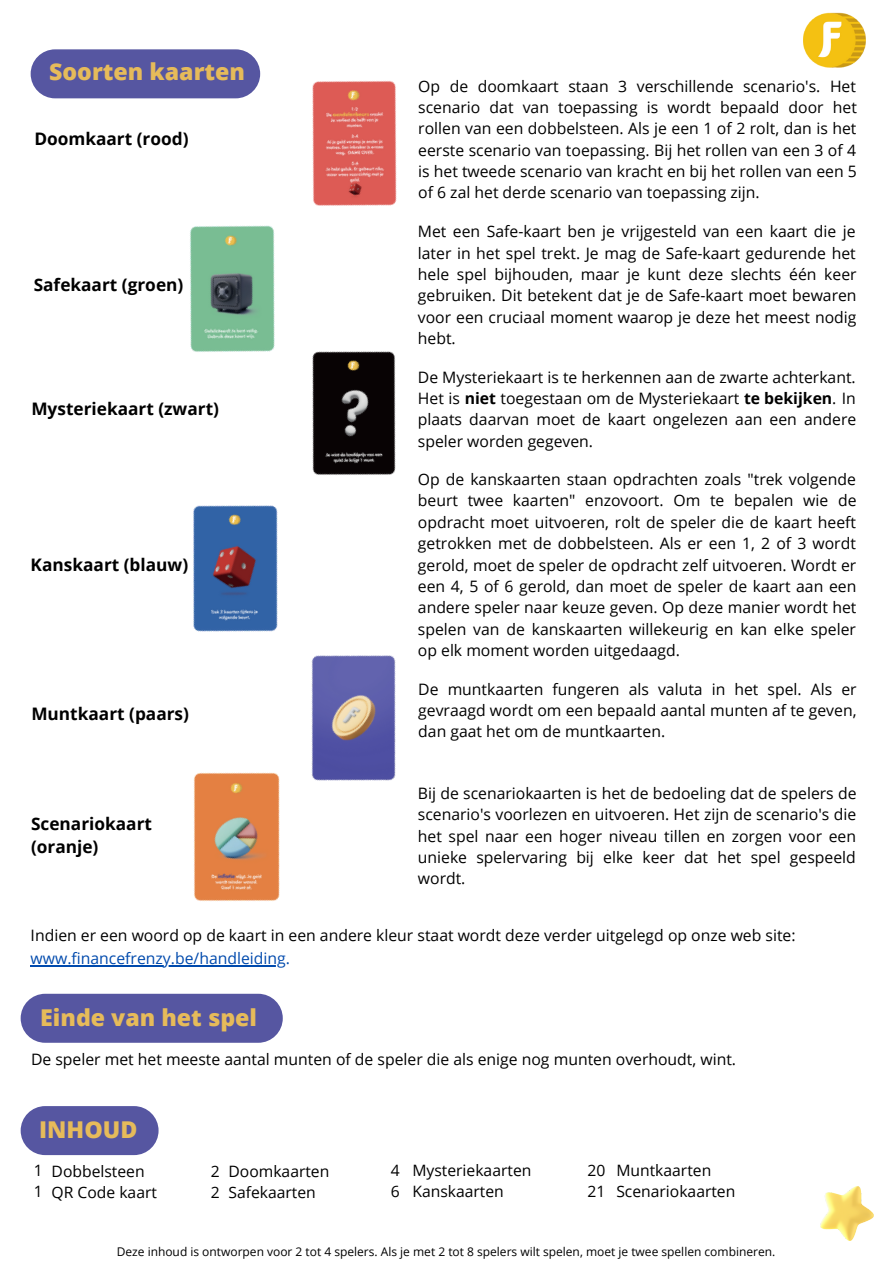
<style>
.page{position:relative;width:893px;height:1264px;background:#fff}
.page>*{position:absolute;margin:0;border:0;box-sizing:border-box;transform-origin:0 0}
.t1{font:800 23.1px "Open Sans";color:#e6bb5a}
.t2{font:700 17.25px "Open Sans";color:#000}
.t3{font:15.75px/21.3px "Open Sans";color:#000;text-align:justify}
.t4{font:15.75px "Open Sans";color:#004aad}
.t5{font:15.6px "Open Sans";color:#000}
.t6{font:12px "Open Sans";color:#000}
.s1{font-weight:700}
</style>
<div class="page">
<div style="left:31px;top:49px;width:229px;height:49px;background:#5656a1;border-radius:24px"></div>
<img style="left:820px;top:1186px;width:53px;height:54px">
<img style="left:30px;top:54px;width:367px;height:128px">
<img style="left:190px;top:182px;width:207px;height:151px">
<img style="left:190px;top:333px;width:206px;height:142px">
<img style="left:193px;top:505px;width:85px;height:92px">
<img style="left:20px;top:597px;width:376px;height:446px">
<div style="left:21px;top:1106px;width:137px;height:49px;background:#5656a1;border-radius:24px"></div>
<div style="left:21px;top:993px;width:262px;height:49px;background:#5656a1;border-radius:24px"></div>
<hr style="left:31px;top:965px;width:255px;height:1px;background:#004aad">
<img style="left:803px;top:13px;width:62px;height:55px">
<p class="t1" style="left:49px;top:55px;width:197px">Soorten kaarten</p>
<p class="t2" style="left:34px;top:127px;width:156px">Doomkaart (rood)</p>
<p class="t2" style="left:34px;top:272px;width:151px">Safekaart (groen)</p>
<p class="t2" style="left:31px;top:396px;width:189px">Mysteriekaart (zwart)</p>
<p class="t2" style="left:31px;top:552px;width:159px">Kanskaart (blauw)</p>
<p class="t2" style="left:31px;top:701px;width:159px">Muntkaart (paars)</p>
<p class="t2" style="left:31px;top:811px;width:122px">Scenariokaart</p>
<p class="t2" style="left:31px;top:835px;width:69px">(oranje)</p>
<p class="t3" style="left:418px;top:75px;width:440px">Op de doomkaart staan 3 verschillende scenario's. Het scenario dat van toepassing is wordt bepaald door het rollen van een dobbelsteen. Als je een 1 of 2 rolt, dan is het eerste scenario van toepassing. Bij het rollen van een 3 of 4 is het tweede scenario van kracht en bij het rollen van een 5 of 6 zal het derde scenario van toepassing zijn.</p>
<p class="t3" style="left:418px;top:220px;width:440px">Met een Safe-kaart ben je vrijgesteld van een kaart die je later in het spel trekt. Je mag de Safe-kaart gedurende het hele spel bijhouden, maar je kunt deze slechts één keer gebruiken. Dit betekent dat je de Safe-kaart moet bewaren voor een cruciaal moment waarop je deze het meest nodig hebt.</p>
<p class="t3" style="left:418px;top:366px;width:440px">De Mysteriekaart is te herkennen aan de zwarte achterkant.<br>Het is <span class="s1">niet</span> toegestaan om de Mysteriekaart <span class="s1">te bekijken</span>. In plaats daarvan moet de kaart ongelezen aan een andere speler worden gegeven.</p>
<p class="t3" style="left:418px;top:468px;width:440px">Op de kanskaarten staan opdrachten zoals "trek volgende beurt twee kaarten" enzovoort. Om te bepalen wie de opdracht moet uitvoeren, rolt de speler die de kaart heeft getrokken met de dobbelsteen. Als er een 1, 2 of 3 wordt gerold, moet de speler de opdracht zelf uitvoeren. Wordt er een 4, 5 of 6 gerold, dan moet de speler de kaart aan een andere speler naar keuze geven. Op deze manier wordt het spelen van de kanskaarten willekeurig en kan elke speler op elk moment worden uitgedaagd.</p>
<p class="t3" style="left:418px;top:677px;width:440px">De muntkaarten fungeren als valuta in het spel. Als er gevraagd wordt om een bepaald aantal munten af te geven, dan gaat het om de muntkaarten.</p>
<p class="t3" style="left:418px;top:782px;width:440px">Bij de scenariokaarten is het de bedoeling dat de spelers de scenario's voorlezen en uitvoeren. Het zijn de scenario's die het spel naar een hoger niveau tillen en zorgen voor een unieke spelervaring bij elke keer dat het spel gespeeld wordt.</p>
<p class="t3" style="left:31px;top:924px;width:766px">Indien er een woord op de kaart in een andere kleur staat wordt deze verder uitgelegd op onze web site:</p>
<p class="t4" style="left:31px;top:947px;width:261px">www.financefrenzy.be/handleiding.</p>
<p class="t1" style="left:40px;top:1001px;width:218px">Einde van het spel</p>
<p class="t3" style="left:31px;top:1048px;width:706px">De speler met het meeste aantal munten of de speler die als enige nog munten overhoudt, wint.</p>
<p class="t1" style="left:39px;top:1113px;width:100px">INHOUD</p>
<p class="t5" style="left:34px;top:1159px;width:10px">1</p>
<p class="t5" style="left:34px;top:1180px;width:10px">1</p>
<p class="t5" style="left:52px;top:1160px;width:95px">Dobbelsteen</p>
<p class="t5" style="left:52px;top:1181px;width:107px">QR Code kaart</p>
<p class="t5" style="left:211px;top:1160px;width:10px">2</p>
<p class="t5" style="left:211px;top:1181px;width:10px">2</p>
<p class="t5" style="left:228px;top:1160px;width:102px">Doomkaarten</p>
<p class="t5" style="left:228px;top:1181px;width:89px">Safekaarten</p>
<p class="t5" style="left:391px;top:1159px;width:10px">4</p>
<p class="t5" style="left:391px;top:1180px;width:10px">6</p>
<p class="t5" style="left:412px;top:1159px;width:120px">Mysteriekaarten</p>
<p class="t5" style="left:412px;top:1180px;width:93px">Kanskaarten</p>
<p class="t5" style="left:587px;top:1159px;width:19px">20</p>
<p class="t5" style="left:587px;top:1180px;width:19px">21</p>
<p class="t5" style="left:616px;top:1159px;width:96px">Muntkaarten</p>
<p class="t5" style="left:616px;top:1180px;width:120px">Scenariokaarten</p>
<p class="t6" style="left:117px;top:1243px;width:660px">Deze inhoud is ontworpen voor 2 tot 4 spelers. Als je met 2 tot 8 spelers wilt spelen, moet je twee spellen combineren.</p>
</div>
